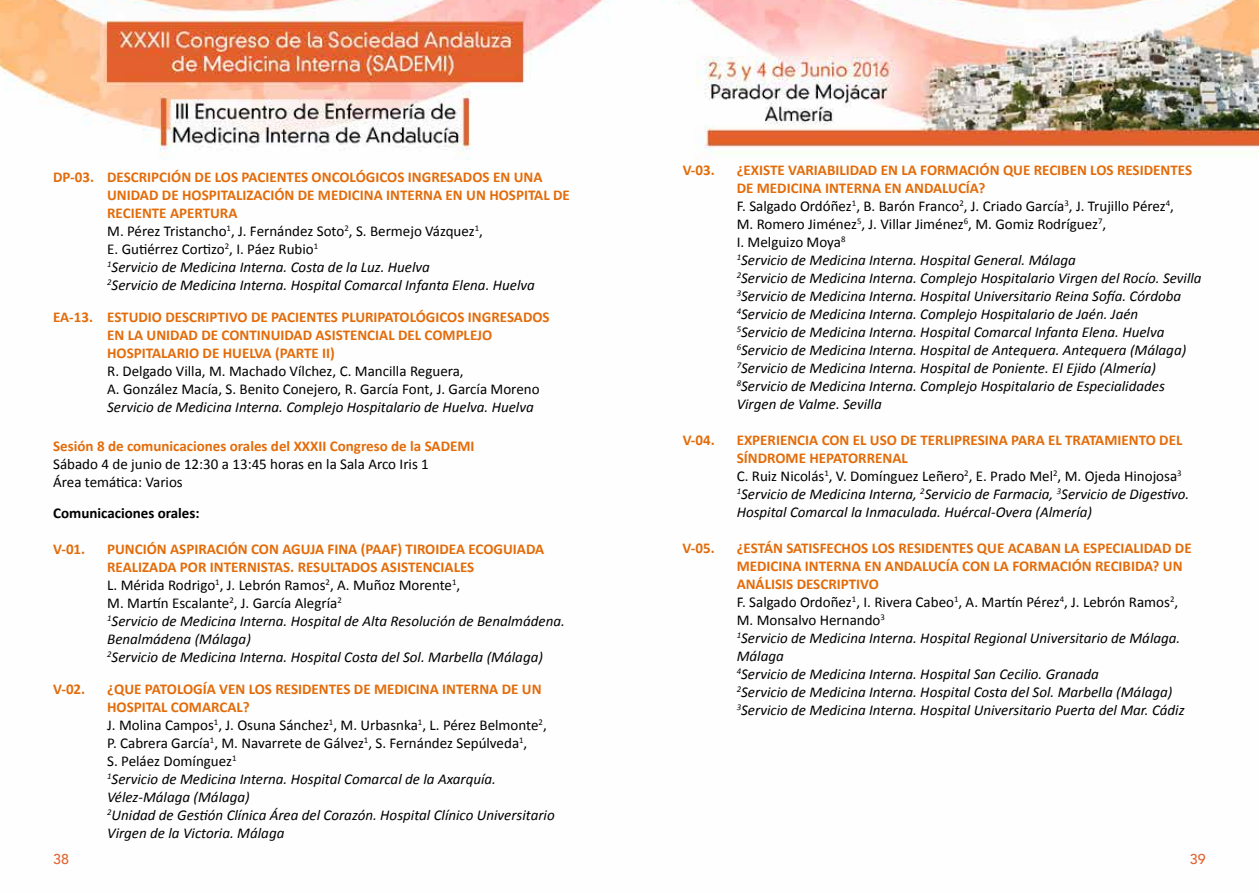
<style>
.page{position:relative;width:1259px;height:893px;background:#fff}
.page>*{position:absolute;margin:0;border:0;box-sizing:border-box;transform-origin:0 0}
.t1{font:italic 15px/18px "Calibri";color:#000}
.t2{font:700 15px/18px "Calibri";color:#e36c0a}
.t3{font:15px/18px "Calibri";color:#000}
.t4{font:700 15px "Calibri";color:#000}
.t5{font:500 14.25px "Avenir";color:#e3612d}
.s1{font-weight:400;color:#000}
.s2{font-weight:400;font-style:italic;color:#000}
.s3{font-weight:700;font-style:normal;color:#e36c0a}
.s4{font-style:normal}
</style>
<div class="page">
<img style="left:0;top:0;width:1259px;height:160px">
<p class="t2" style="left:107px;top:168px;width:464px;text-indent:-54px">DP-03. DESCRIPCIÓN DE LOS PACIENTES ONCOLÓGICOS INGRESADOS EN UNA UNIDAD DE HOSPITALIZACIÓN DE MEDICINA INTERNA EN UN HOSPITAL DE RECIENTE APERTURA<br><span class="s1">M. Pérez Tristancho</span><sup>1</sup><span class="s1">, J. Fernández Soto</span><sup>2</sup><span class="s1">, S. Bermejo Vázquez</span><sup>1</sup><span class="s1">,<br>E. Gutiérrez Cortizo</span><sup>2</sup><span class="s1">, I. Páez Rubio</span><sup>1<br></sup><sup>1</sup><span class="s2">Servicio de Medicina Interna. Costa de la Luz. Huelva<br></span><sup>2</sup><span class="s2">Servicio de Medicina Interna. Hospital Comarcal Infanta Elena. Huelva</span></p>
<p class="t2" style="left:107px;top:308px;width:444px;text-indent:-54px">EA-13. ESTUDIO DESCRIPTIVO DE PACIENTES PLURIPATOLÓGICOS INGRESADOS<br>EN LA UNIDAD DE CONTINUIDAD ASISTENCIAL DEL COMPLEJO<br>HOSPITALARIO DE HUELVA (PARTE II)</p>
<p class="t3" style="left:107px;top:362px;width:434px">R. Delgado Villa, M. Machado Vílchez, C. Mancilla Reguera,<br>A. González Macía, S. Benito Conejero, R. García Font, J. García Moreno</p>
<p class="t1" style="left:107px;top:397px;width:428px">Servicio de Medicina Interna. Complejo Hospitalario de Huelva. Huelva</p>
<p class="t2" style="left:53px;top:437px;width:423px">Sesión 8 de comunicaciones orales del XXXII Congreso de la SADEMI</p>
<p class="t3" style="left:53px;top:455px;width:377px">Sábado 4 de junio de 12:30 a 13:45 horas en la Sala Arco Iris 1<br>Área temática: Varios</p>
<p class="t4" style="left:53px;top:504px;width:148px">Comunicaciones orales:</p>
<p class="t2" style="left:53px;top:540px;width:34px">V-01.</p>
<p class="t1" style="left:107px;top:540px;width:459px"><span class="s3">PUNCIÓN ASPIRACIÓN CON AGUJA FINA (PAAF) TIROIDEA ECOGUIADA REALIZADA POR INTERNISTAS. RESULTADOS ASISTENCIALES<br></span><span class="s4">L. Mérida Rodrigo</span><sup>1</sup><span class="s4">, J. Lebrón Ramos</span><sup>2</sup><span class="s4">, A. Muñoz Morente</span><sup>1</sup><span class="s4">,<br>M. Martín Escalante</span><sup>2</sup><span class="s4">, J. García Alegría</span><sup>2<br></sup><sup>1</sup>Servicio de Medicina Interna. Hospital de Alta Resolución de Benalmádena.<br>Benalmádena (Málaga)<br><sup>2</sup>Servicio de Medicina Interna. Hospital Costa del Sol. Marbella (Málaga)</p>
<p class="t2" style="left:53px;top:680px;width:34px">V-02.</p>
<p class="t1" style="left:107px;top:679px;width:449px"><span class="s3">¿QUE PATOLOGÍA VEN LOS RESIDENTES DE MEDICINA INTERNA DE UN HOSPITAL COMARCAL?<br></span><span class="s4">J. Molina Campos</span><sup>1</sup><span class="s4">, J. Osuna Sánchez</span><sup>1</sup><span class="s4">, M. Urbasnka</span><sup>1</sup><span class="s4">, L. Pérez Belmonte</span><sup>2</sup><span class="s4">, P. Cabrera García</span><sup>1</sup><span class="s4">, M. Navarrete de Gálvez</span><sup>1</sup><span class="s4">, S. Fernández Sepúlveda</span><sup>1</sup><span class="s4">,<br>S. Peláez Domínguez</span><sup>1<br></sup><sup>1</sup>Servicio de Medicina Interna. Hospital Comarcal de la Axarquía.<br>Vélez-Málaga (Málaga)<br><sup>2</sup>Unidad de Gestión Clínica Área del Corazón. Hospital Clínico Universitario Virgen de la Victoria. Málaga</p>
<p class="t2" style="left:682px;top:161px;width:34px">V-03.</p>
<p class="t1" style="left:736px;top:160px;width:466px"><span class="s3">¿EXISTE VARIABILIDAD EN LA FORMACIÓN QUE RECIBEN LOS RESIDENTES DE MEDICINA INTERNA EN ANDALUCÍA?<br></span><span class="s4">F. Salgado Ordóñez</span><sup>1</sup><span class="s4">, B. Barón Franco</span><sup>2</sup><span class="s4">, J. Criado García</span><sup>3</sup><span class="s4">, J. Trujillo Pérez</span><sup>4</sup><span class="s4">,<br>M. Romero Jiménez</span><sup>5</sup><span class="s4">, J. Villar Jiménez</span><sup>6</sup><span class="s4">, M. Gomiz Rodríguez</span><sup>7</sup><span class="s4">,<br>I. Melguizo Moya</span><sup>8<br></sup><sup>1</sup>Servicio de Medicina Interna. Hospital General. Málaga<br><sup>2</sup>Servicio de Medicina Interna. Complejo Hospitalario Virgen del Rocío. Sevilla <sup>3</sup>Servicio de Medicina Interna. Hospital Universitario Reina Sofía. Córdoba <sup>4</sup>Servicio de Medicina Interna. Complejo Hospitalario de Jaén. Jaén<br><sup>5</sup>Servicio de Medicina Interna. Hospital Comarcal Infanta Elena. Huelva <sup>6</sup>Servicio de Medicina Interna. Hospital de Antequera. Antequera (Málaga)<br><sup>7</sup>Servicio de Medicina Interna. Hospital de Poniente. El Ejido (Almería)<br><sup>8</sup>Servicio de Medicina Interna. Complejo Hospitalario de Especialidades Virgen de Valme. Sevilla</p>
<p class="t2" style="left:682px;top:431px;width:34px">V-04.</p>
<p class="t1" style="left:736px;top:430px;width:454px"><span class="s3">EXPERIENCIA CON EL USO DE TERLIPRESINA PARA EL TRATAMIENTO DEL SÍNDROME HEPATORRENAL<br></span><span class="s4">C. Ruiz Nicolás</span><sup>1</sup><span class="s4">, V. Domínguez Leñero</span><sup>2</sup><span class="s4">, E. Prado Mel</span><sup>2</sup><span class="s4">, M. Ojeda Hinojosa</span><sup>3<br></sup><sup>1</sup>Servicio de Medicina Interna, <sup>2</sup>Servicio de Farmacia, <sup>3</sup>Servicio de Digestivo.<br>Hospital Comarcal la Inmaculada. Huércal-Overa (Almería)</p>
<p class="t2" style="left:682px;top:539px;width:34px">V-05.</p>
<p class="t1" style="left:736px;top:538px;width:456px"><span class="s3">¿ESTÁN SATISFECHOS LOS RESIDENTES QUE ACABAN LA ESPECIALIDAD DE MEDICINA INTERNA EN ANDALUCÍA CON LA FORMACIÓN RECIBIDA? UN ANÁLISIS DESCRIPTIVO<br></span><span class="s4">F. Salgado Ordoñez</span><sup>1</sup><span class="s4">, I. Rivera Cabeo</span><sup>1</sup><span class="s4">, A. Martín Pérez</span><sup>4</sup><span class="s4">, J. Lebrón Ramos</span><sup>2</sup><span class="s4">, M. Monsalvo Hernando</span><sup>3<br></sup><sup>1</sup>Servicio de Medicina Interna. Hospital Regional Universitario de Málaga.<br>Málaga<br><sup>4</sup>Servicio de Medicina Interna. Hospital San Cecilio. Granada<br><sup>2</sup>Servicio de Medicina Interna. Hospital Costa del Sol. Marbella (Málaga)<br><sup>3</sup>Servicio de Medicina Interna. Hospital Universitario Puerta del Mar. Cádiz</p>
<p class="t5" style="left:53px;top:846px;width:17px">38</p>
<p class="t5" style="left:1190px;top:846px;width:17px">39</p>
</div>
